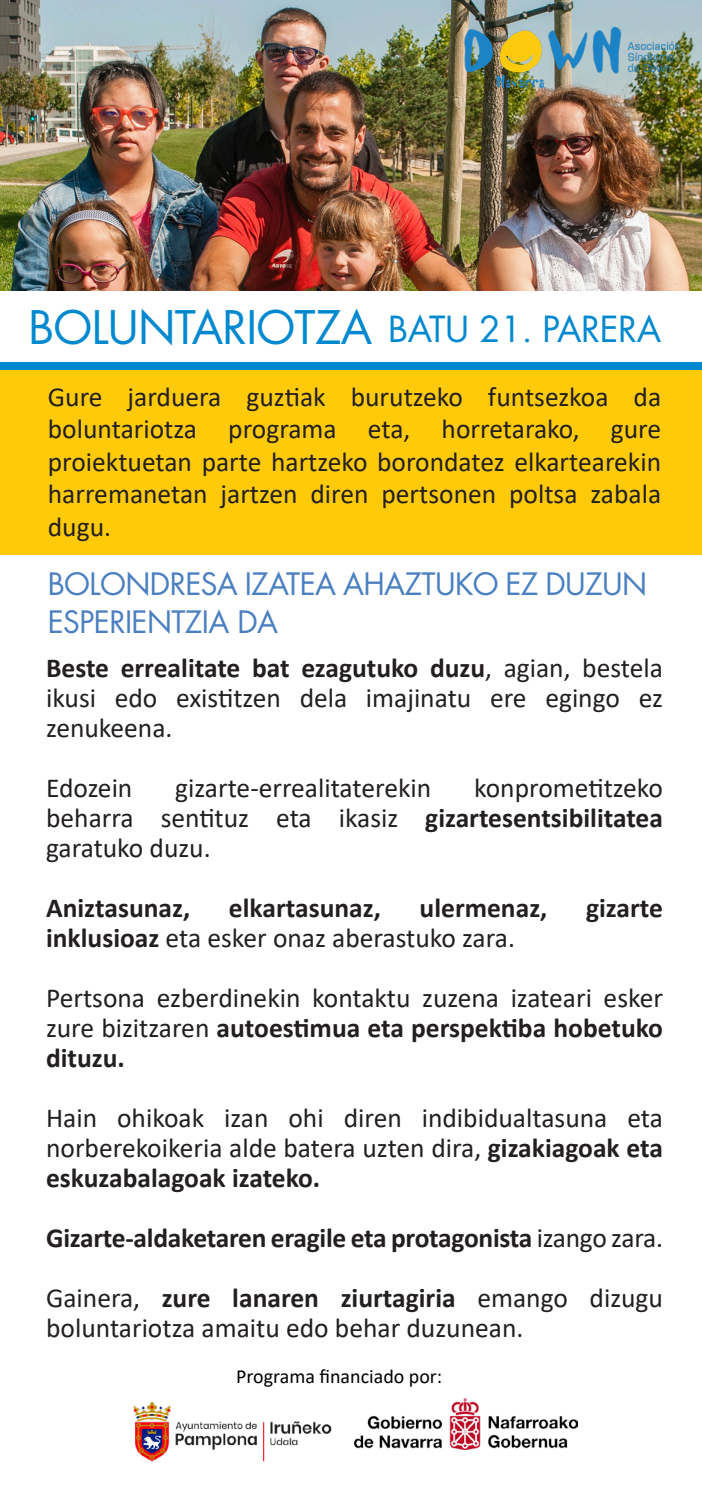
<style>
.page{position:relative;width:702px;height:1489px;background:#fff}
.page>*{position:absolute;margin:0;border:0;box-sizing:border-box;transform-origin:0 0}
.t1{font:45px "Futura Std";letter-spacing:-.015em;color:#0089cf}
.t2{font:35px "Futura Std";letter-spacing:-.01em;color:#0089cf}
.t3{font:30px/37.5px "Futura Std";letter-spacing:-.02em;color:#4a7fc0}
.t4{font:27.5px/30px "Calibri";color:#231f20;text-align:justify}
.t5{font:700 27.5px "Calibri";letter-spacing:-.01em;color:#231f20}
.t6{font:20px "Calibri";color:#000001}
.s1{font-weight:700}
.s2{font-weight:400}
</style>
<div class="page">
<img style="left:0;top:0;width:702px;height:291px">
<img style="left:443px;top:0;width:259px;height:150px">
<div style="left:0;top:369px;width:702px;height:186px;background:#feca0a"></div>
<div style="left:0;top:362px;width:702px;height:7px;background:#0089cf"></div>
<img style="left:354px;top:1398px;width:223px;height:51px">
<img style="left:133px;top:1401px;width:199px;height:61px">
<p class="t1" style="left:29px;top:299px;width:345px">BOLUNTARIOTZA</p>
<p class="t2" style="left:388px;top:307px;width:274px">BATU 21. PARERA</p>
<p class="t4" style="left:48px;top:379px;width:615px;line-height:32.5px">Gure jarduera guztiak burutzeko funtsezkoa da boluntariotza programa eta, horretarako, gure proiektuetan parte hartzeko borondatez elkartearekin harremanetan jartzen diren pertsonen poltsa zabala dugu.</p>
<p class="t3" style="left:48px;top:565px;width:600px">BOLONDRESA IZATEA AHAZTUKO EZ DUZUN<br>ESPERIENTZIA DA</p>
<p class="t4" style="left:46px;top:651px;width:618px"><span class="s1">Beste errealitate bat ezagutuko duzu</span>, agian, bestela ikusi edo existitzen dela imajinatu ere egingo ez zenukeena.</p>
<p class="t4" style="left:46px;top:771px;width:618px;text-indent:428px">konprometitzeko beharra sentituz eta ikasiz <span class="s1">gizartesentsibilitatea </span>garatuko duzu.</p>
<p class="t5" style="left:46px;top:888px;width:146px">Aniztasunaz,</p>
<p class="t5" style="left:229px;top:888px;width:153px">elkartasunaz,</p>
<p class="t5" style="left:419px;top:888px;width:129px">ulermenaz,</p>
<p class="t5" style="left:586px;top:888px;width:78px">gizarte</p>
<p class="t4" style="left:46px;top:921px;width:470px"><span class="s1">inklusioaz</span> eta esker onaz aberastuko zara.</p>
<p class="t4" style="left:46px;top:771px;width:88px">Edozein</p>
<p class="t4" style="left:175px;top:771px;width:257px">gizarte-errealitaterekin</p>
<p class="t4" style="left:46px;top:981px;width:618px">Pertsona ezberdinekin kontaktu zuzena izateari esker zure bizitzaren <span class="s1">autoestimua eta perspektiba hobetuko dituzu.</span></p>
<p class="t4" style="left:46px;top:1101px;width:618px">Hain ohikoak izan ohi diren indibidualtasuna eta norberekoikeria alde batera uzten dira, <span class="s1">gizakiagoak eta eskuzabalagoak izateko.</span></p>
<p class="t5" style="left:46px;top:1218px;width:618px">Gizarte-aldaketaren eragile eta protagonista <span class="s2">izango zara.</span></p>
<p class="t4" style="left:46px;top:1281px;width:618px">Gainera, <span class="s1">zure lanaren ziurtagiria</span> emango dizugu boluntariotza amaitu edo behar duzunean.</p>
<p class="t6" style="left:236px;top:1361px;width:207px">Programa financiado por:</p>
</div>
